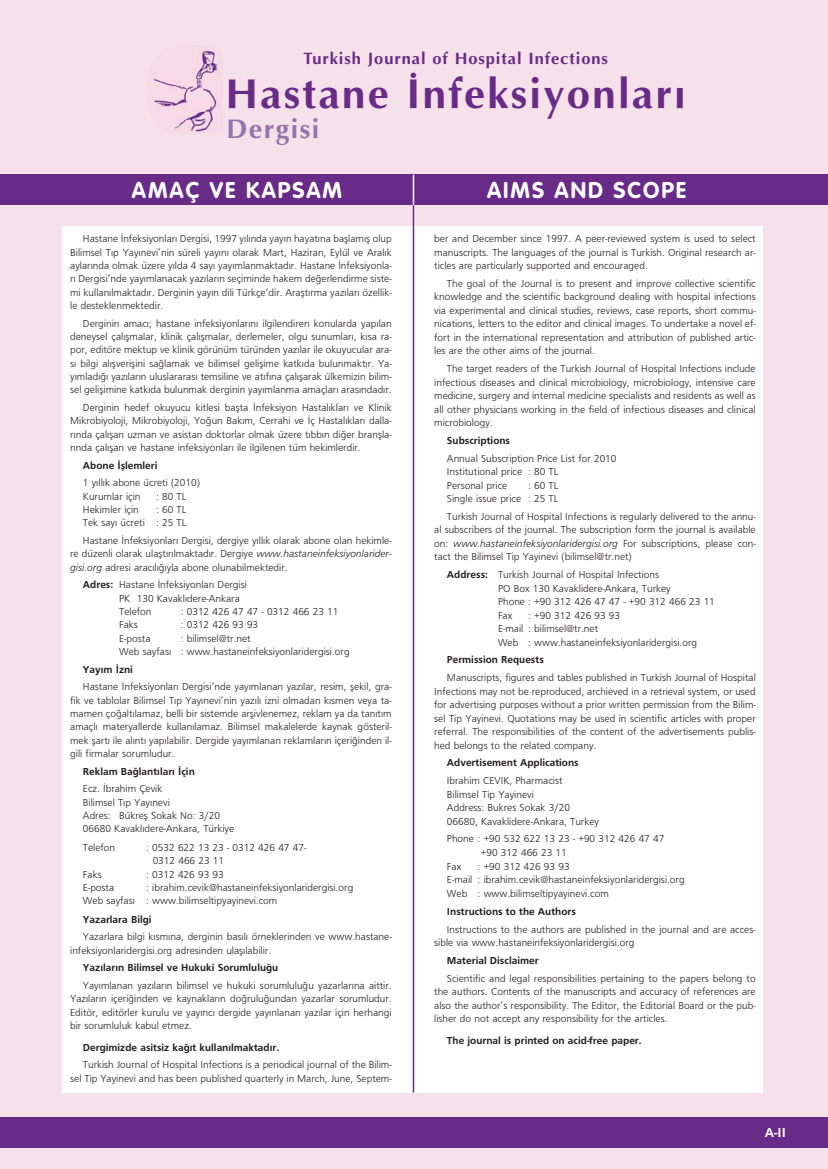
<style>
.page{position:relative;width:828px;height:1169px;background:#fff}
.page>*{position:absolute;margin:0;border:0;box-sizing:border-box;transform-origin:0 0}
.t1{font:700 42px "Optima";letter-spacing:.055em;color:#682b88}
.t2{font:700 27px "Optima";letter-spacing:.055em;color:#9573ac}
.t3{font:700 22.5px "VAG Rounded";letter-spacing:.085em;color:#fff}
.t4{font:700 16.5px "Optima";letter-spacing:.055em;color:#682b88}
.t5{font:700 13.5px "Frutiger";color:#fff}
.t6{font:300 10.5px/13.4px "Frutiger";color:#231f20}
.t7{font:700 10.5px "Frutiger";color:#231f20}
.s1{font-style:italic}
.s2{font-weight:700}
</style>
<div class="page">
<div style="left:0;top:0;width:828px;height:1168px;background:#f6e0ea"></div>
<div style="left:63px;top:225px;width:700px;height:867px;background:#fff"></div>
<div style="left:0;top:175px;width:828px;height:30px;background:#682b88"></div>
<div style="left:0;top:1117px;width:828px;height:31px;background:#682b88"></div>
<hr style="left:413px;top:205px;width:1px;height:887px;background:#682b88">
<hr style="left:413px;top:175px;width:1px;height:30px;background:#fff">
<img style="left:151px;top:45px;width:71px;height:89px">
<h3 class="t4" style="left:304px;top:51px;width:306px">Turkish Journal of Hospital Infections</h3>
<h1 class="t1" style="left:226px;top:76px;width:462px">Hastane İnfeksiyonları</h1>
<h2 class="t2" style="left:226px;top:117px;width:95px">Dergisi</h2>
<h3 class="t3" style="left:132px;top:181px;width:212px">AMAÇ VE KAPSAM</h3>
<h3 class="t3" style="left:487px;top:181px;width:201px">AIMS AND SCOPE</h3>
<p class="t6" style="left:70px;top:233px;width:323px;text-align:justify;text-indent:13px">Hastane ‹nfeksiyonlar› Dergisi, 1997 y›l›nda yay›n hayat›na bafllam›fl olup Bilimsel T›p Yay›nevi’nin süreli yay›n› olarak Mart, Haziran, Eylül ve Aral›k aylar›nda olmak üzere y›lda 4 say› yay›mlanmaktad›r. Hastane ‹nfeksiyonla&shy;r› Dergisi’nde yay›mlanacak yaz›lar›n seçiminde hakem de¤erlendirme siste&shy;mi kullan›lmaktad›r. Derginin yay›n dili Türkçe’dir. Araflt›rma yaz›lar› özellik&shy;le desteklenmektedir.</p>
<p class="t6" style="left:70px;top:317px;width:323px;text-align:justify;text-indent:13px">Derginin amac›; hastane infeksiyonlar›n› ilgilendiren konularda yap›lan deneysel çal›flmalar, klinik çal›flmalar, derlemeler, olgu sunumlar›, k›sa ra&shy;por, editöre mektup ve klinik görünüm türünden yaz›lar ile okuyucular ara&shy;s› bilgi al›flveriflini sa¤lamak ve bilimsel geliflime katk›da bulunmakt›r. Ya&shy;y›mlad›¤› yaz›lar›n uluslararas› temsiline ve at›f›na çal›flarak ülkemizin bilim&shy;sel geliflimine katk›da bulunmak derginin yay›mlanma amaçlar› aras›ndad›r.</p>
<p class="t6" style="left:70px;top:402px;width:323px;text-align:justify;text-indent:13px">Derginin hedef okuyucu kitlesi baflta ‹nfeksiyon Hastal›klar› ve Klinik Mikrobiyoloji, Mikrobiyoloji, Yo¤un Bak›m, Cerrahi ve ‹ç Hastal›klar› dalla&shy;r›nda çal›flan uzman ve asistan doktorlar olmak üzere t›bb›n di¤er branflla&shy;r›nda çal›flan ve hastane infeksiyonlar› ile ilgilenen tüm hekimlerdir.</p>
<p class="t7" style="left:83px;top:461px;width:76px">Abone ‹fllemleri</p>
<p class="t6" style="left:83px;top:477px;width:119px">1 y›ll›k abone ücreti (2010)<br>Kurumlar için</p>
<p class="t6" style="left:156px;top:490px;width:32px">: 80 TL</p>
<p class="t6" style="left:83px;top:503px;width:57px">Hekimler için</p>
<p class="t6" style="left:83px;top:503px;width:105px;text-align:right">: 60 TL<br>Tek say› ücreti : 25 TL</p>
<p class="t6" style="left:70px;top:534px;width:323px;text-align:justify;text-indent:13px">Hastane ‹nfeksiyonlar› Dergisi, dergiye y›ll›k olarak abone olan hekimle&shy;re düzenli olarak ulaflt›r›lmaktad›r. Dergiye <span class="s1">www.hastaneinfeksiyonlarider&shy;gisi.org</span> adresi arac›l›¤›yla abone olunabilmektedir.</p>
<p class="t6" style="left:119px;top:579px;width:129px;text-indent:-36px"><span class="s2">Adres:</span> Hastane ‹nfeksiyonlar› Dergisi<br>PK 130 Kavakl›dere-Ankara<br>Telefon</p>
<p class="t6" style="left:181px;top:605px;width:159px">: 0312 426 47 47 - 0312 466 23 11</p>
<p class="t6" style="left:119px;top:619px;width:20px">Faks</p>
<p class="t6" style="left:181px;top:619px;width:79px">: 0312 426 93 93</p>
<p class="t6" style="left:119px;top:632px;width:33px">E-posta</p>
<p class="t6" style="left:119px;top:632px;width:232px;text-indent:62px">: bilimsel@tr.net<br>Web sayfas› : www.hastaneinfeksiyonlaridergisi.org</p>
<p class="t7" style="left:83px;top:665px;width:52px">Yay›m ‹zni</p>
<p class="t6" style="left:70px;top:681px;width:323px;text-align:justify;text-indent:13px">Hastane ‹nfeksiyonlar› Dergisi’nde yay›mlanan yaz›lar, resim, flekil, gra&shy;fik ve tablolar Bilimsel T›p Yay›nevi’nin yaz›l› izni olmadan k›smen veya ta&shy;mamen ço¤alt›lamaz, belli bir sistemde arflivlenemez, reklam ya da tan›t›m amaçl› materyallerde kullan›lamaz. Bilimsel makalelerde kaynak gösteril&shy;mek flart› ile al›nt› yap›labilir. Dergide yay›mlanan reklamlar›n içeri¤inden il&shy;gili firmalar sorumludur.</p>
<p class="t7" style="left:83px;top:767px;width:113px">Reklam Ba¤lant›lar› ‹çin</p>
<p class="t6" style="left:83px;top:783px;width:153px">Ecz. ‹brahim Çevik<br>Bilimsel T›p Yay›nevi<br>Adres: Bükrefl Sokak No: 3/20<br>06680 Kavakl›dere-Ankara, Türkiye</p>
<p class="t6" style="left:83px;top:841px;width:34px">Telefon</p>
<p class="t6" style="left:153px;top:841px;width:155px;text-indent:-6px">: 0532 622 13 23 - 0312 426 47 47-<br>0312 466 23 11</p>
<p class="t6" style="left:83px;top:868px;width:20px">Faks</p>
<p class="t6" style="left:146px;top:868px;width:79px">: 0312 426 93 93</p>
<p class="t6" style="left:83px;top:881px;width:33px">E-posta</p>
<p class="t6" style="left:83px;top:881px;width:272px;text-indent:63px">: ibrahim.cevik@hastaneinfeksiyonlaridergisi.org<br>Web sayfas› : www.bilimseltipyayinevi.com</p>
<p class="t7" style="left:83px;top:915px;width:70px">Yazarlara Bilgi</p>
<p class="t6" style="left:70px;top:931px;width:323px;text-indent:13px">Yazarlara bilgi k›sm›na, derginin bas›l› örneklerinden ve www.hastane&shy;infeksiyonlaridergisi.org adresinden ulafl›labilir.</p>
<p class="t7" style="left:83px;top:963px;width:197px">Yaz›lar›n Bilimsel ve Hukuki Sorumlulu¤u</p>
<p class="t6" style="left:70px;top:979px;width:323px;text-align:justify;text-indent:13px">Yay›mlanan yaz›lar›n bilimsel ve hukuki sorumlulu¤u yazarlar›na aittir.<br>Yaz›lar›n içeri¤inden ve kaynaklar›n do¤rulu¤undan yazarlar sorumludur.<br>Editör, editörler kurulu ve yay›nc› dergide yay›nlanan yaz›lar için herhangi bir sorumluluk kabul etmez.</p>
<p class="t7" style="left:83px;top:1043px;width:198px">Dergimizde asitsiz ka¤›t kullan›lmaktad›r.</p>
<p class="t6" style="left:70px;top:1059px;width:323px;text-align:right">Turkish Journal of Hospital Infections is a periodical journal of the Bilim&shy;sel Tip Yayinevi and has been published quarterly in March, June, Septem-</p>
<p class="t6" style="left:434px;top:233px;width:323px;text-align:justify">ber and December since 1997. A peer-reviewed system is used to select manuscripts. The languages of the journal is Turkish. Original research ar&shy;ticles are particularly supported and encouraged.</p>
<p class="t6" style="left:434px;top:277px;width:323px;text-align:justify;text-indent:13px">The goal of the Journal is to present and improve collective scientific knowledge and the scientific background dealing with hospital infections via experimental and clinical studies, reviews, case reports, short commu&shy;nications, letters to the editor and clinical images. To undertake a novel ef&shy;fort in the international representation and attribution of published artic&shy;les are the other aims of the journal.</p>
<p class="t6" style="left:434px;top:362px;width:323px;text-align:justify;text-indent:13px">The target readers of the Turkish Journal of Hospital Infections include infectious diseases and clinical microbiology, microbiology, intensive care medicine, surgery and internal medicine specialists and residents as well as all other physicians working in the field of infectious diseases and clinical microbiology.</p>
<p class="t7" style="left:447px;top:436px;width:65px">Subscriptions</p>
<p class="t6" style="left:447px;top:452px;width:171px">Annual Subscription Price List for 2010<br>Institutional price : 80 TL<br>Personal price</p>
<p class="t6" style="left:447px;top:479px;width:113px;text-align:right">: 60 TL<br>Single issue price : 25 TL</p>
<p class="t6" style="left:434px;top:510px;width:323px;text-align:justify;text-indent:13px">Turkish Journal of Hospital Infections is regularly delivered to the annu&shy;al subscribers of the journal. The subscription form the journal is available on: <span class="s1">www.hastaneinfeksiyonlaridergisi.org</span> For subscriptions, please con&shy;tact the Bilimsel Tip Yayinevi (bilimsel@tr.net)</p>
<p class="t6" style="left:498px;top:568px;width:218px;text-indent:-51px"><span class="s2">Address:</span> Turkish Journal of Hospital Infections<br>PO Box 130 Kavaklidere-Ankara, Turkey<br>Phone : +90 312 426 47 47 - +90 312 466 23 11<br>Fax</p>
<p class="t6" style="left:498px;top:609px;width:201px;text-indent:30px">: +90 312 426 93 93<br>E-mail : bilimsel@tr.net<br>Web : www.hastaneinfeksiyonlaridergisi.org</p>
<p class="t7" style="left:447px;top:656px;width:98px">Permission Requests</p>
<p class="t6" style="left:434px;top:671px;width:323px;text-align:justify;text-indent:13px">Manuscripts, figures and tables published in Turkish Journal of Hospital Infections may not be reproduced, archieved in a retrieval system, or used for advertising purposes without a prior written permission from the Bilim&shy;sel Tip Yayinevi. Quotations may be used in scientific articles with proper referral. The responsibilities of the content of the advertisements publis&shy;hed belongs to the related company.</p>
<p class="t7" style="left:447px;top:759px;width:133px">Advertisement Applications</p>
<p class="t6" style="left:447px;top:774px;width:154px">Ibrahim CEVIK, Pharmacist<br>Bilimsel Tip Yayinevi<br>Address: Bukres Sokak 3/20<br>06680, Kavaklidere-Ankara, Turkey</p>
<p class="t6" style="left:447px;top:833px;width:219px">Phone : +90 532 622 13 23 - +90 312 426 47 47</p>
<p class="t6" style="left:481px;top:846px;width:87px">+90 312 466 23 11</p>
<p class="t6" style="left:447px;top:860px;width:16px">Fax</p>
<p class="t6" style="left:447px;top:860px;width:239px;text-indent:31px">: +90 312 426 93 93<br>E-mail : ibrahim.cevik@hastaneinfeksiyonlaridergisi.org<br>Web : www.bilimseltipyayinevi.com</p>
<p class="t7" style="left:447px;top:907px;width:130px">Instructions to the Authors</p>
<p class="t6" style="left:434px;top:923px;width:323px;text-indent:13px">Instructions to the authors are published in the journal and are acces&shy;sible via www.hastaneinfeksiyonlaridergisi.org</p>
<p class="t7" style="left:447px;top:956px;width:93px">Material Disclaimer</p>
<p class="t6" style="left:434px;top:972px;width:323px;text-align:justify;text-indent:13px">Scientific and legal responsibilities pertaining to the papers belong to the authors. Contents of the manuscripts and accuracy of references are also the author’s responsibility. The Editor, the Editorial Board or the pub&shy;lisher do not accept any responsibility for the articles.</p>
<p class="t7" style="left:447px;top:1036px;width:196px">The journal is printed on acid-free paper.</p>
<p class="t5" style="left:765px;top:1127px;width:22px">A-II</p>
</div>
